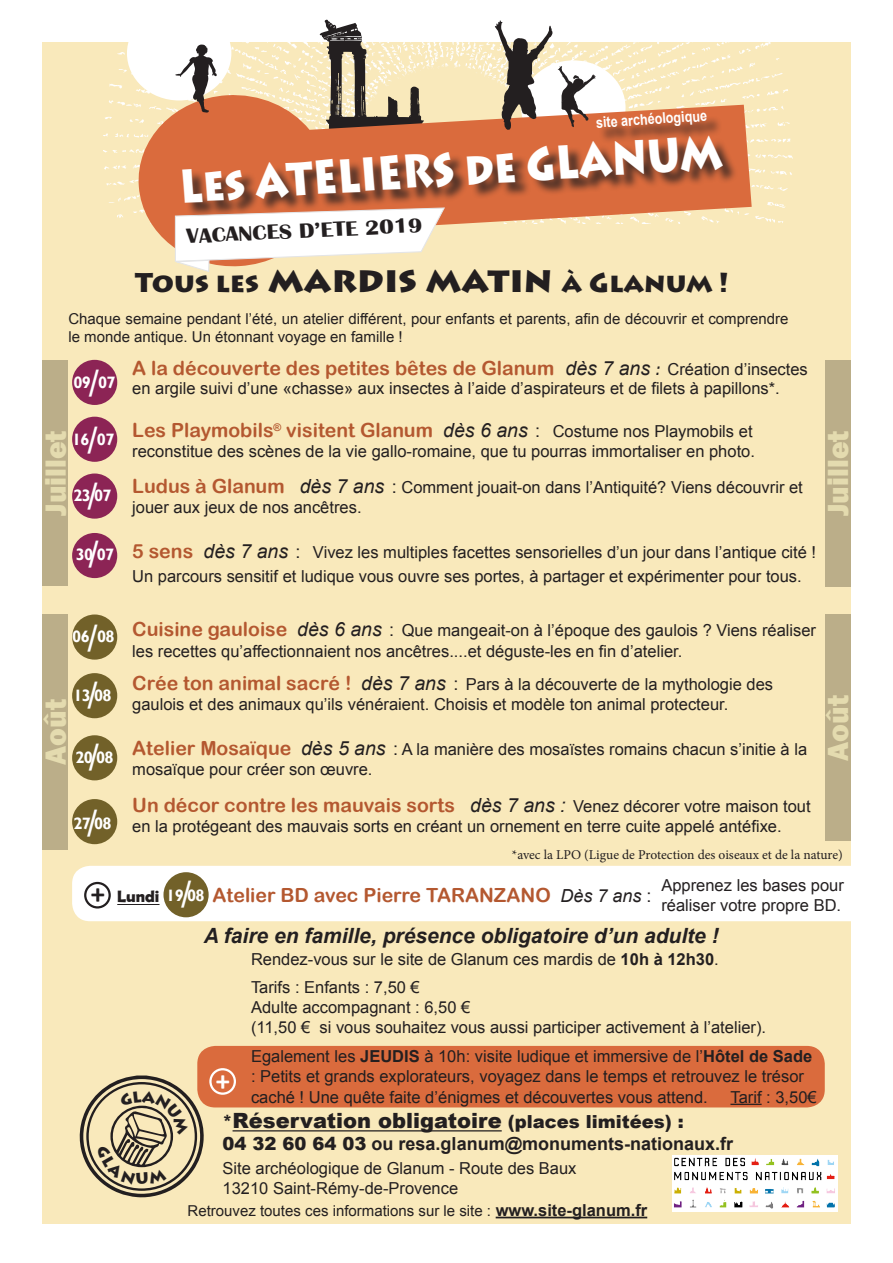
<style>
.page{position:relative;width:893px;height:1263px;background:#fff}
.page>*{position:absolute;margin:0;border:0;box-sizing:border-box;transform-origin:0 0}
.t1{font:900 46.8px "Lithos Pro";color:#fff;scale:.84 1}
.t2{font:37.5px "Gill Sans";color:#fff}
.t3{font:800 30px "Franklin Gothic";color:#e4dbaf}
.t4{font:700 28.5px "Calibri";color:#231f20}
.t5{font:700 28.5px "Calibri";color:#fff}
.t6{font:900 27px "Lithos Pro";color:#231f20}
.t7{font:700 21.3px "Britannic";color:#231f20;scale:1.11 1}
.t8{font:italic 700 21px "Arial";color:#231f20}
.t9{font:900 21px "Arial";color:#231f20}
.t10{font:19.5px "Arial Rounded MT Bold";color:#b45830}
.t11{font:700 18px "Arial";color:#231f20}
.t12{font:16.5px/19.8px "Arial";color:#231f20}
.t13{font:700 16.5px "Gill Sans";letter-spacing:-.04em;color:#fff}
.t14{font:700 16.5px "Berlin Sans FB Demi";color:#231f20}
.t15{font:15px/18px "Arial";color:#231f20}
.t16{font:700 14.85px "Arial";color:#fff;scale:.84 1}
.t17{font:13.5px "Minion Pro";color:#231f20}
.s1{font-size:36px}
.s2{font-family:"Arial";font-style:italic;color:#231f20}
.s3{font-family:"Arial Narrow";font-weight:700;font-style:italic;font-size:16.5px;color:#231f20}
.s4{font-family:"Arial";font-size:16.5px;color:#231f20}
.s5{font-family:"Arial";font-size:18px;color:#231f20}
.s6{font-family:"Arial Rounded MT Bold";font-size:19.5px;color:#b45830}
.s7{font-style:italic;font-size:19.5px}
.s8{font-size:18px}
.s9{font-family:"Arial";font-style:italic;font-size:18px;color:#231f20}
.s10{font-family:"Gill Sans";color:#fff}
.s11{font-weight:700}
.s12{font-weight:900}
.s13{font-weight:700;font-size:16.5px}
</style>
<div class="page">
<div style="left:43px;top:43px;width:808px;height:1181px;background:#f9e9bb"></div>
<div style="left:72px;top:866px;width:802px;height:55px;background:#fff;border-radius:18px"></div>
<div style="left:72px;top:360px;width:45px;height:45px;background:#8c2455;border-radius:50%"></div>
<img style="left:104px;top:19px;width:689px;height:204px">
<svg style="left:320px;top:20px;width:108px;height:43px"></svg>
<svg style="left:132px;top:63px;width:622px;height:185px"></svg>
<svg style="left:174px;top:207px;width:272px;height:65px"></svg>
<div style="left:127px;top:6px;width:104px;height:94px;background:#fff;border-radius:50%"></div>
<svg style="left:495px;top:20px;width:57px;height:110px"></svg>
<svg style="left:558px;top:66px;width:38px;height:61px;background:#baa59c"></svg>
<div style="left:184px;top:138px;width:554px;height:80px;background:#231f20;opacity:.75"></div>
<div style="left:599px;top:114px;width:123px;height:29px;background:#231f20;opacity:.75"></div>
<hr style="left:233px;top:1130px;width:269px;height:1px;background:#231f20">
<svg style="left:175px;top:45px;width:42px;height:68px"></svg>
<div style="left:72px;top:417px;width:45px;height:45px;background:#8c2455;border-radius:50%"></div>
<div style="left:72px;top:473px;width:45px;height:46px;background:#8c2455;border-radius:50%"></div>
<div style="left:72px;top:533px;width:45px;height:45px;background:#8c2455;border-radius:50%"></div>
<div style="left:72px;top:614px;width:45px;height:46px;background:#726129;border-radius:50%"></div>
<div style="left:72px;top:673px;width:45px;height:45px;background:#726129;border-radius:50%"></div>
<div style="left:72px;top:735px;width:45px;height:45px;background:#726129;border-radius:50%"></div>
<div style="left:43px;top:361px;width:25px;height:225px;background:#bbae89"></div>
<div style="left:43px;top:614px;width:25px;height:235px;background:#bbae89"></div>
<div style="left:825px;top:360px;width:26px;height:227px;background:#bbae89"></div>
<div style="left:825px;top:614px;width:26px;height:227px;background:#bbae89"></div>
<img style="left:672px;top:1155px;width:166px;height:56px">
<hr style="left:496px;top:1217px;width:151px;height:1px;background:#231f20">
<div style="left:72px;top:799px;width:45px;height:45px;background:#726129;border-radius:50%"></div>
<div style="left:163px;top:872px;width:46px;height:45px;background:#726129;border-radius:50%"></div>
<div style="left:84px;top:882px;width:27px;height:26px;border:2px solid #231f20;border-radius:50%"></div>
<hr style="left:117px;top:904px;width:43px;height:1px;background:#231f20">
<div style="left:197px;top:1046px;width:628px;height:61px;background:#da6b3d;border-radius:18px"></div>
<div style="left:209px;top:1068px;width:27px;height:27px;border:2px solid #fff;border-radius:50%"></div>
<hr style="left:730px;top:1104px;width:32px;height:1px;background:#231f20">
<svg style="left:79px;top:1075px;width:125px;height:123px"></svg>
<p class="t16" style="left:595px;top:113px;width:134px;rotate:-4deg">site archéologique</p>
<p class="t1" style="left:178px;top:159px;width:649px;rotate:-4deg">Les ATELIERS de GLANUM</p>
<p class="t7" style="left:186px;top:225px;width:214px;rotate:-3deg">VACANCES D’ETE 2019</p>
<p class="t6" style="left:135px;top:266px;width:595px">Tous les <span class="s1">mardis matin</span> à Glanum !</p>
<p class="t15" style="left:68px;top:310px;width:722px">Chaque semaine pendant l’été, un atelier différent, pour enfants et parents, afin de découvrir et comprendre le monde antique. Un étonnant voyage en famille !</p>
<p class="t2" style="left:89px;top:361px;width:12px">/</p>
<p class="t13" style="left:72px;top:429px;width:44px">16 07</p>
<p class="t13" style="left:73px;top:372px;width:44px">09 07</p>
<p class="t2" style="left:88px;top:418px;width:12px">/</p>
<p class="t2" style="left:88px;top:474px;width:12px">/</p>
<p class="t2" style="left:89px;top:533px;width:12px">/</p>
<p class="t3" style="left:36px;top:516px;width:87px;rotate:-90deg">Juillet</p>
<p class="t13" style="left:73px;top:486px;width:40px">23 07</p>
<p class="t13" style="left:76px;top:544px;width:40px">30 07</p>
<p class="t2" style="left:88px;top:617px;width:12px">/</p>
<p class="t2" style="left:88px;top:674px;width:12px">/</p>
<p class="t2" style="left:89px;top:736px;width:12px">/</p>
<p class="t13" style="left:72px;top:627px;width:44px">06 08</p>
<p class="t13" style="left:73px;top:685px;width:40px">13 08</p>
<p class="t3" style="left:36px;top:765px;width:67px;rotate:-90deg">Août</p>
<p class="t13" style="left:75px;top:747px;width:40px">20 08</p>
<p class="t2" style="left:87px;top:801px;width:12px">/</p>
<p class="t13" style="left:73px;top:813px;width:40px">27 08</p>
<p class="t10" style="left:132px;top:356px;width:677px">A la découverte des petites bêtes de Glanum <span class="s2">dès 7 ans</span> <span class="s3">:</span> <span class="s4">Création d’insectes</span></p>
<p class="t12" style="left:132px;top:379px;width:649px">en argile suivi d’une «chasse» aux insectes à l’aide d’aspirateurs et de filets à papillons*.</p>
<p class="t10" style="left:132px;top:418px;width:622px">Les Playmobils<sup>®</sup> visitent Glanum <span class="s2">dès 6 ans</span> <span class="s5">:</span> <span class="s4">Costume nos Playmobils et</span></p>
<p class="t12" style="left:132px;top:441px;width:624px">reconstitue des scènes de la vie gallo-romaine, que tu pourras immortaliser en photo.</p>
<p class="t12" style="left:132px;top:478px;width:672px"><span class="s6">Ludus à Glanum</span> <span class="s7">dès 7 ans</span> <span class="s8">:</span> Comment jouait-on dans l’Antiquité? Viens découvrir et jouer aux jeux de nos ancêtres.</p>
<p class="t12" style="left:132px;top:543px;width:685px"><span class="s6">5 sens</span> <span class="s7">dès 7 ans</span> <span class="s8">:</span> Vivez les multiples facettes sensorielles d’un jour dans l’antique cité !</p>
<p class="t12" style="left:132px;top:567px;width:671px">Un parcours sensitif et ludique vous ouvre ses portes, à partager et expérimenter pour tous.</p>
<p class="t12" style="left:132px;top:620px;width:685px;line-height:21px"><span class="s6">Cuisine gauloise</span> <span class="s7">dès 6 ans</span> <span class="s8">:</span> Que mangeait-on à l’époque des gaulois ? Viens réaliser les recettes qu’affectionnaient nos ancêtres....et déguste-les en fin d’atelier.</p>
<p class="t12" style="left:132px;top:675px;width:642px"><span class="s6">Crée ton animal sacré !</span> <span class="s7">dès 7 ans</span> <span class="s8">:</span> Pars à la découverte de la mythologie des gaulois et des animaux qu’ils vénéraient. Choisis et modèle ton animal protecteur.</p>
<p class="t12" style="left:132px;top:739px;width:676px"><span class="s6">Atelier Mosaïque</span> <span class="s7">dès 5 ans</span> <span class="s8">:</span> A la manière des mosaïstes romains chacun s’initie à la mosaïque pour créer son œuvre.</p>
<p class="t10" style="left:132px;top:794px;width:680px">Un décor contre les mauvais sorts <span class="s2">dès 7 ans :</span> <span class="s4">Venez décorer votre maison tout</span></p>
<p class="t12" style="left:132px;top:816px;width:651px">en la protégeant des mauvais sorts en créant un ornement en terre cuite appelé antéfixe.</p>
<p class="t3" style="left:819px;top:516px;width:87px;rotate:-90deg">Juillet</p>
<p class="t3" style="left:819px;top:761px;width:67px;rotate:-90deg">Août</p>
<p class="t17" style="left:512px;top:846px;width:332px">*avec la LPO (Ligue de Protection des oiseaux et de la nature)</p>
<p class="t4" style="left:91px;top:875px;width:16px">+</p>
<p class="t2" style="left:181px;top:872px;width:12px">/</p>
<p class="t10" style="left:213px;top:884px;width:441px">Atelier BD avec Pierre TARANZANO <span class="s9">Dès 7 ans</span> <span class="s5">:</span></p>
<p class="t12" style="left:661px;top:875px;width:184px">Apprenez les bases pour réaliser votre propre BD.</p>
<p class="t14" style="left:117px;top:887px;width:89px">Lundi <span class="s10">19 08</span></p>
<p class="t8" style="left:204px;top:921px;width:517px">A faire en famille, présence obligatoire d’un adulte !</p>
<p class="t5" style="left:216px;top:1062px;width:16px">+</p>
<p class="t12" style="left:251px;top:950px;width:469px">Rendez-vous sur le site de Glanum ces mardis de <span class="s11">10h à 12h30</span>.</p>
<p class="t12" style="left:251px;top:978px;width:170px">Tarifs : Enfants : 7,50 €</p>
<p class="t12" style="left:251px;top:998px;width:221px">Adulte accompagnant : 6,50 €</p>
<p class="t12" style="left:251px;top:1017px;width:517px">(11,50 € si vous souhaitez vous aussi participer activement à l’atelier).</p>
<p class="t12" style="left:251px;top:1047px;width:563px">Egalement les <span class="s11">JEUDIS</span> à 10h: visite ludique et immersive de l’<span class="s11">Hôtel de Sade </span>: Petits et grands explorateurs, voyagez dans le temps et retrouvez le trésor</p>
<p class="t12" style="left:251px;top:1087px;width:458px">caché ! Une quête faite d’énigmes et découvertes vous attend.</p>
<p class="t12" style="left:730px;top:1087px;width:88px">Tarif : 3,50€</p>
<p class="t9" style="left:223px;top:1105px;width:463px"><span class="s8">*</span>Réservation obligatoire <span class="s8">(places limitées) :</span></p>
<p class="t11" style="left:223px;top:1131px;width:512px"><span class="s12">04 32 60 64 03</span> ou resa.glanum@monuments-nationaux.fr</p>
<p class="t12" style="left:223px;top:1158px;width:356px">Site archéologique de Glanum - Route des Baux</p>
<p class="t12" style="left:223px;top:1178px;width:237px">13210 Saint-Rémy-de-Provence</p>
<p class="t15" style="left:188px;top:1202px;width:461px">Retrouvez toutes ces informations sur le site : <span class="s13">www.site-glanum.fr</span></p>
</div>
